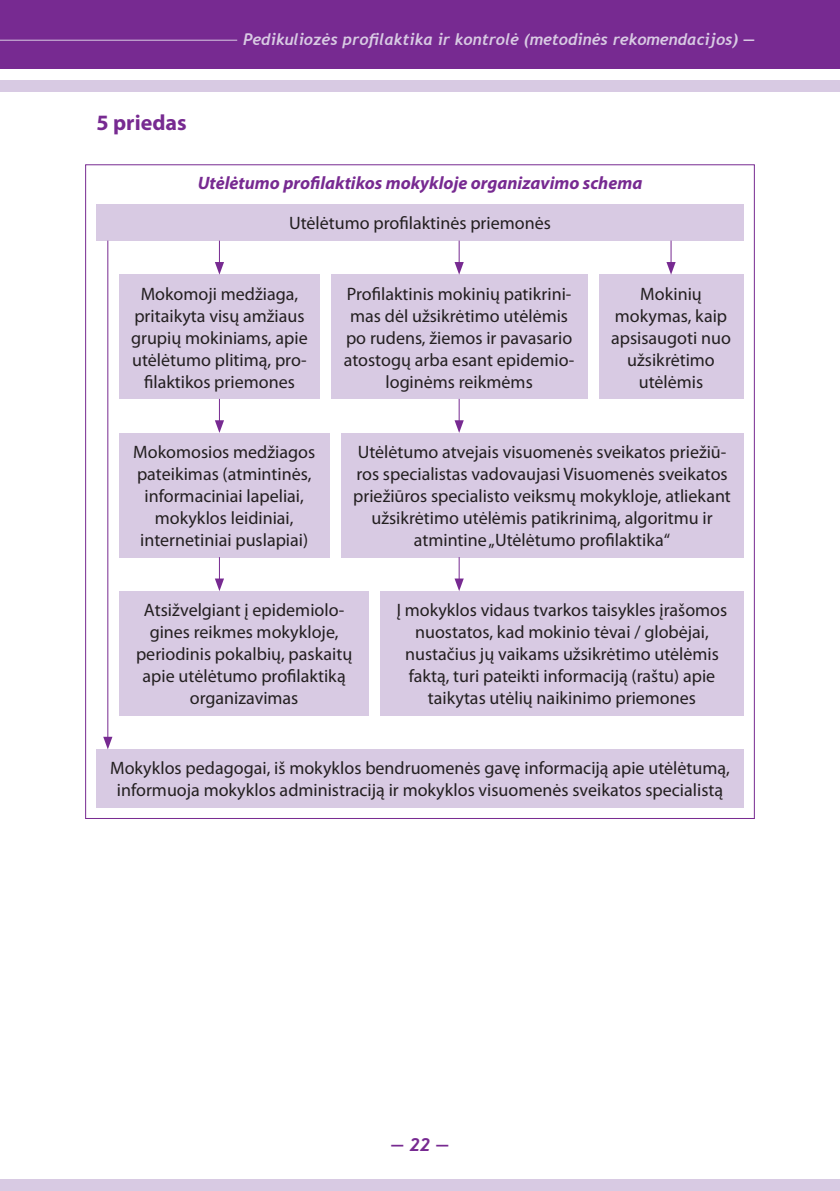
<style>
.page{position:relative;width:840px;height:1191px;background:#fff}
.page>*{position:absolute;margin:0;border:0;box-sizing:border-box;transform-origin:0 0}
.t1{font:700 22px "Myriad Pro";color:#772a91}
.t2{font:18px/22px "Myriad Pro";color:#231f20;text-align:center}
.t3{font:italic 700 18px "Myriad Pro";color:#772a91}
.t4{font:italic 700 18px "Trebuchet";color:#772a91}
.t5{font:italic 700 16px "Trebuchet";color:#d8cae3}
</style>
<div class="page">
<div style="left:0;top:0;width:839px;height:69px;background:#772a91"></div>
<div style="left:0;top:80px;width:839px;height:11px;background:#d8cae3"></div>
<div style="left:0;top:1179px;width:839px;height:12px;background:#d8cae3"></div>
<hr style="left:0;top:40px;width:237px;height:1px;background:#d8cae3">
<div style="left:96px;top:204px;width:647px;height:37px;background:#d8cae3"></div>
<div style="left:96px;top:749px;width:647px;height:58px;background:#d8cae3"></div>
<div style="left:119px;top:275px;width:200px;height:124px;background:#d8cae3"></div>
<div style="left:119px;top:433px;width:210px;height:124px;background:#d8cae3"></div>
<div style="left:119px;top:591px;width:250px;height:124px;background:#d8cae3"></div>
<div style="left:340px;top:433px;width:403px;height:124px;background:#d8cae3"></div>
<div style="left:380px;top:591px;width:363px;height:124px;background:#d8cae3"></div>
<div style="left:331px;top:275px;width:256px;height:124px;background:#d8cae3"></div>
<div style="left:598px;top:275px;width:145px;height:124px;background:#d8cae3"></div>
<svg style="left:215px;top:241px;width:9px;height:34px"></svg>
<svg style="left:215px;top:399px;width:9px;height:34px"></svg>
<svg style="left:215px;top:557px;width:9px;height:34px"></svg>
<svg style="left:454px;top:399px;width:9px;height:34px"></svg>
<svg style="left:454px;top:557px;width:9px;height:34px"></svg>
<svg style="left:454px;top:241px;width:9px;height:34px"></svg>
<svg style="left:666px;top:241px;width:9px;height:34px"></svg>
<hr style="left:107px;top:241px;width:1px;height:499px;background:#772a91">
<svg style="left:103px;top:737px;width:9px;height:12px"></svg>
<p class="t5" style="left:243px;top:29px;width:513px">Pedikuliozės profilaktika ir kontrolė (metodinės rekomendacijos) —</p>
<p class="t1" style="left:96px;top:108px;width:92px">5 priedas</p>
<p class="t3" style="left:197px;top:171px;width:446px">Utėlėtumo profilaktikos mokykloje organizavimo schema</p>
<p class="t2" style="left:289px;top:212px;width:263px">Utėlėtumo profilaktinės priemonės</p>
<p class="t2" style="left:131px;top:282px;width:178px">Mokomoji medžiaga, pritaikyta visų amžiaus grupių mokiniams, apie utėlėtumo plitimą, pro&shy;filaktikos priemones</p>
<p class="t2" style="left:133px;top:440px;width:183px">Mokomosios medžiagos pateikimas (atmintinės, informaciniai lapeliai, mokyklos leidiniai, internetiniai puslapiai)</p>
<p class="t2" style="left:343px;top:282px;width:232px">Profilaktinis mokinių patikrini&shy;mas dėl užsikrėtimo utėlėmis po rudens, žiemos ir pavasario atostogų arba esant epidemio&shy;loginėms reikmėms</p>
<p class="t2" style="left:610px;top:282px;width:121px">Mokinių mokymas, kaip apsisaugoti nuo užsikrėtimo utėlėmis</p>
<p class="t2" style="left:353px;top:440px;width:379px">Utėlėtumo atvejais visuomenės sveikatos priežiū&shy;ros specialistas vadovaujasi Visuomenės sveikatos priežiūros specialisto veiksmų mokykloje, atliekant užsikrėtimo utėlėmis patikrinimą, algoritmu ir atmintine „Utėlėtumo profilaktika“</p>
<p class="t2" style="left:136px;top:598px;width:217px">Atsižvelgiant į epidemiolo&shy;gines reikmes mokykloje, periodinis pokalbių, paskaitų apie utėlėtumo profilaktiką organizavimas</p>
<p class="t2" style="left:396px;top:598px;width:332px">Į mokyklos vidaus tvarkos taisykles įrašomos nuostatos, kad mokinio tėvai / globėjai, nustačius jų vaikams užsikrėtimo utėlėmis faktą, turi pateikti informaciją (raštu) apie taikytas utėlių naikinimo priemones</p>
<p class="t2" style="left:110px;top:757px;width:621px">Mokyklos pedagogai, iš mokyklos bendruomenės gavę informaciją apie utėlėtumą, informuoja mokyklos administraciją ir mokyklos visuomenės sveikatos specialistą</p>
<p class="t4" style="left:390px;top:1133px;width:60px">— 22 —</p>
</div>
